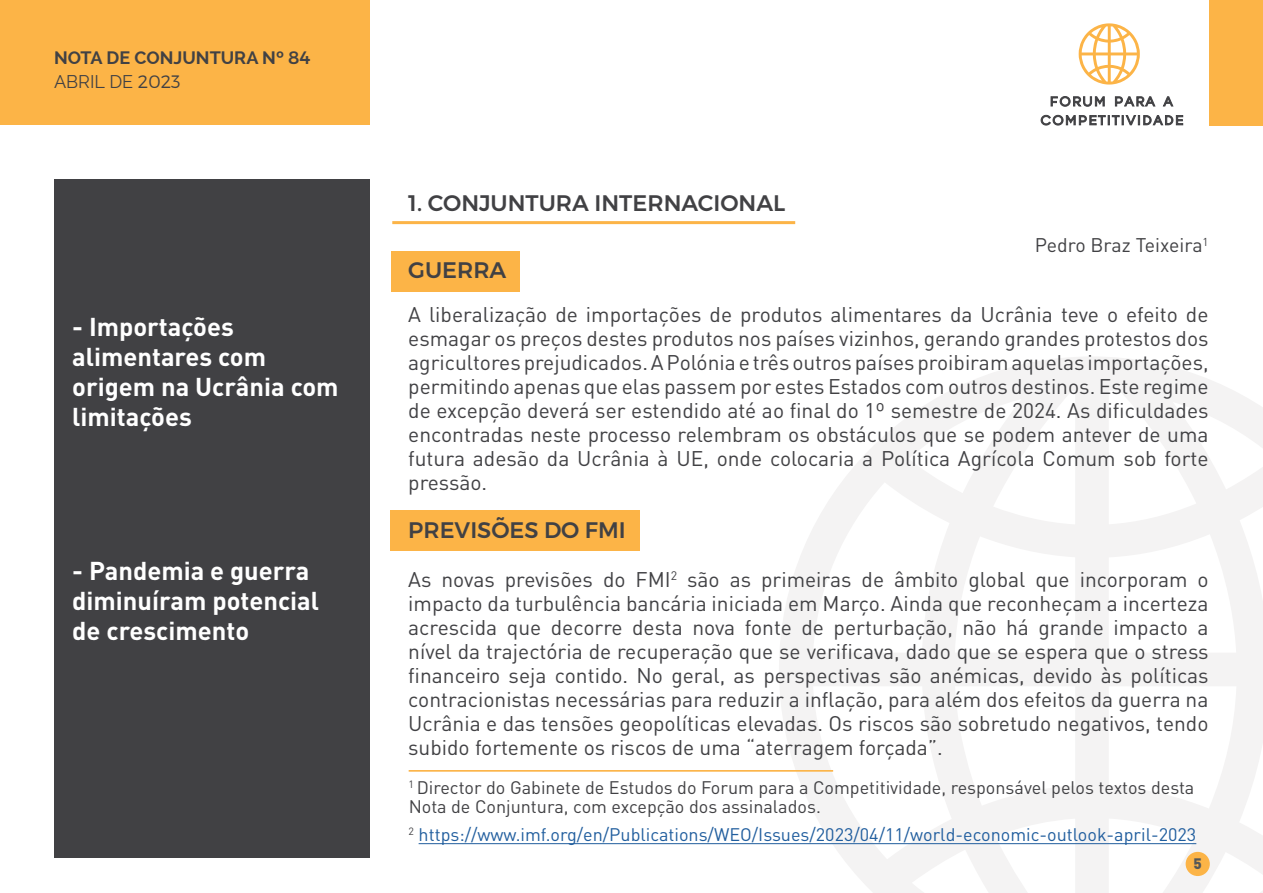
<style>
.page{position:relative;width:1263px;height:893px;background:#fff}
.page>*{position:absolute;margin:0;border:0;box-sizing:border-box;transform-origin:0 0}
.t1{font:700 25.5px/30px "DIN Pro";color:#fff}
.t2{font:500 22.5px "Montserrat";color:#414144}
.t3{font:21px/24px "DIN Pro";color:#414144;text-align:justify}
.t4{font:19.5px "DIN Pro";color:#414144}
.t5{font:18px/19.5px "DIN Pro";color:#414144}
.t6{font:18px "DIN Pro";color:#215e9e}
.t7{font:700 18px/23.4px "Raleway";color:#414144}
.t8{font:900 15px "DIN Pro";color:#555859}
.s1{font-family:"Montserrat";font-weight:500}
.s2{font-weight:400}
.s3{font-family:"Montserrat";font-weight:300}
</style>
<div class="page">
<div style="left:54px;top:179px;width:316px;height:678px;background:#414144"></div>
<svg style="left:779px;top:357px;width:484px;height:536px"></svg>
<div style="left:0;top:0;width:370px;height:125px;background:#fcb447"></div>
<div style="left:1210px;top:0;width:53px;height:125px;background:#fcb447"></div>
<svg style="left:1079px;top:23px;width:61px;height:62px"></svg>
<svg style="left:1050px;top:96px;width:55px;height:11px"></svg>
<svg style="left:1115px;top:96px;width:41px;height:11px"></svg>
<svg style="left:1162px;top:96px;width:12px;height:11px"></svg>
<svg style="left:1040px;top:114px;width:143px;height:12px"></svg>
<div style="left:1185px;top:852px;width:25px;height:24px;background:#fcb447;border-radius:50%"></div>
<div style="left:391px;top:251px;width:128px;height:41px;background:#fcb447"></div>
<div style="left:391px;top:510px;width:249px;height:41px;background:#fcb447"></div>
<hr style="left:392px;top:221px;width:403px;height:3px;background:#fcb447">
<hr style="left:419px;top:843px;width:777px;height:1px;background:#215e9e">
<hr style="left:409px;top:770px;width:424px;height:2px;background:#fcb447">
<p class="t7" style="left:54px;top:46px;width:258px">NOTA DE CONJUNTURA Nº <span class="s1">84<br></span><span class="s2">ABRIL DE</span> <span class="s3">2023</span></p>
<p class="t1" style="left:72px;top:311px;width:268px">- Importações alimentares com origem na Ucrânia com limitações</p>
<p class="t1" style="left:72px;top:555px;width:248px">- Pandemia e guerra diminuíram potencial de crescimento</p>
<p class="t2" style="left:408px;top:189px;width:379px">1. CONJUNTURA INTERNACIONAL</p>
<p class="t2" style="left:408px;top:256px;width:100px">GUERRA</p>
<p class="t4" style="left:1035px;top:232px;width:175px">Pedro Braz Teixeira<sup>1</sup></p>
<p class="t3" style="left:408px;top:301px;width:802px">A liberalização de importações de produtos alimentares da Ucrânia teve o efeito de esmagar os preços destes produtos nos países vizinhos, gerando grandes protestos dos agricultores prejudicados. A Polónia e três outros países proibiram aquelas importações, permitindo apenas que elas passem por estes Estados com outros destinos. Este regime de excepção deverá ser estendido até ao final do 1º semestre de 2024. As dificuldades encontradas neste processo relembram os obstáculos que se podem antever de uma futura adesão da Ucrânia à UE, onde colocaria a Política Agrícola Comum sob forte pressão.</p>
<p class="t2" style="left:408px;top:516px;width:219px">PREVISÕES DO FMI</p>
<p class="t3" style="left:408px;top:566px;width:802px">As novas previsões do FMI<sup>2</sup> são as primeiras de âmbito global que incorporam o impacto da turbulência bancária iniciada em Março. Ainda que reconheçam a incerteza acrescida que decorre desta nova fonte de perturbação, não há grande impacto a nível da trajectória de recuperação que se verificava, dado que se espera que o stress financeiro seja contido. No geral, as perspectivas são anémicas, devido às políticas contracionistas necessárias para reduzir a inflação, para além dos efeitos da guerra na Ucrânia e das tensões geopolíticas elevadas. Os riscos são sobretudo negativos, tendo subido fortemente os riscos de uma “aterragem forçada”.</p>
<p class="t5" style="left:409px;top:777px;width:787px"><sup>1</sup> Director do Gabinete de Estudos do Forum para a Competitividade, responsável pelos textos desta<br>Nota de Conjuntura, com excepção dos assinalados.</p>
<p class="t6" style="left:409px;top:822px;width:789px"><sup>2</sup> https://www.imf.org/en/Publications/WEO/Issues/2023/04/11/world-economic-outlook-april-2023</p>
<p class="t8" style="left:1193px;top:853px;width:10px">5</p>
</div>
